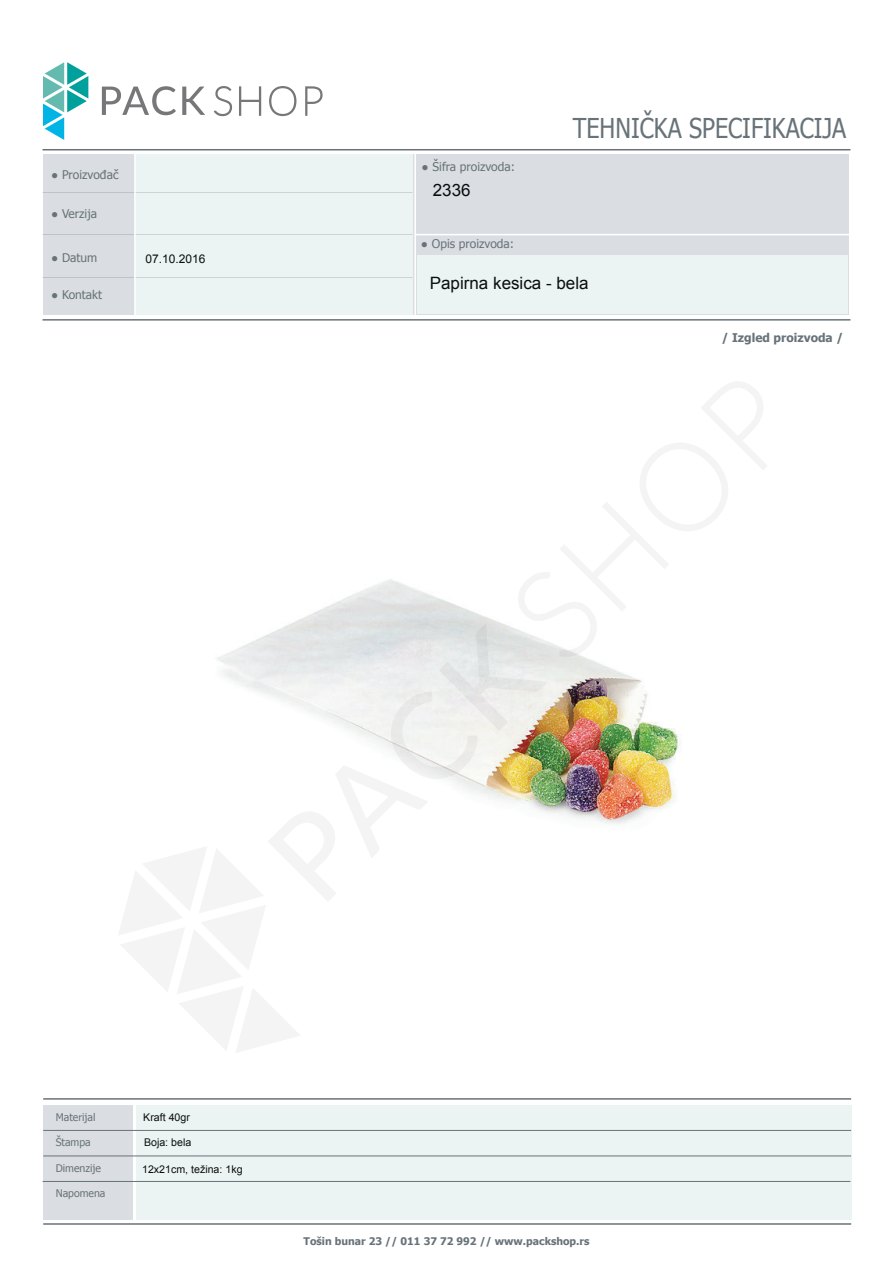
<style>
.page{position:relative;width:893px;height:1263px;background:#fff}
.page>*{position:absolute;margin:0;border:0;box-sizing:border-box;transform-origin:0 0}
.t1{font:27.3px "Tahoma";color:#687379;scale:.86 1}
.t2{font:16.95px "Arial";color:#0b0e0d}
.t3{font:12px "Tahoma";color:#687379}
.t4{font:700 12px "Tahoma";color:#687379}
.t5{font:12px "Arial";color:#0b0e0d}
.t6{font:10.65px "Arial";color:#0b0e0d}
.t7{font:700 10.5px "Tahoma";color:#687379}
.t8{font:10.5px "Tahoma";color:#687379}
</style>
<div class="page">
<div style="left:43px;top:1105px;width:90px;height:25px;background:#dadee2"></div>
<div style="left:43px;top:1130px;width:90px;height:26px;background:#dadee2"></div>
<div style="left:43px;top:1156px;width:90px;height:25px;background:#dadee2"></div>
<div style="left:43px;top:1181px;width:90px;height:39px;background:#dadee2"></div>
<div style="left:136px;top:1105px;width:715px;height:25px;background:#ebf4f3"></div>
<div style="left:136px;top:1130px;width:715px;height:26px;background:#ebf4f3"></div>
<div style="left:136px;top:1156px;width:715px;height:25px;background:#ebf4f3"></div>
<div style="left:136px;top:1181px;width:715px;height:39px;background:#ebf4f3"></div>
<hr style="left:43px;top:1155px;width:808px;height:1px;background:#687379">
<hr style="left:43px;top:1223px;width:808px;height:2px;background:#687379">
<hr style="left:43px;top:1130px;width:808px;height:1px;background:#687379">
<div style="left:43px;top:155px;width:805px;height:160px;background:#dadee2"></div>
<div style="left:135px;top:155px;width:278px;height:160px;background:#ebf4f3"></div>
<div style="left:417px;top:255px;width:431px;height:59px;background:#ebf4f3"></div>
<hr style="left:416px;top:234px;width:439px;height:1px;background:#fff">
<hr style="left:134px;top:150px;width:2px;height:170px;background:#fff">
<hr style="left:414px;top:150px;width:2px;height:170px;background:#fff">
<hr style="left:43px;top:149px;width:807px;height:1px;background:#687379">
<hr style="left:43px;top:319px;width:807px;height:2px;background:#687379">
<svg style="left:102px;top:86px;width:74px;height:29px"></svg>
<svg style="left:182px;top:87px;width:23px;height:28px"></svg>
<svg style="left:214px;top:86px;width:18px;height:30px"></svg>
<svg style="left:239px;top:86px;width:22px;height:30px"></svg>
<svg style="left:269px;top:86px;width:27px;height:30px"></svg>
<svg style="left:305px;top:86px;width:18px;height:30px"></svg>
<svg style="left:43px;top:62px;width:45px;height:78px"></svg>
<hr style="left:43px;top:1098px;width:808px;height:2px;background:#687379">
<hr style="left:43px;top:1181px;width:807px;height:1px;background:#687379">
<svg style="left:119px;top:382px;width:648px;height:670px"></svg>
<p class="t3" style="left:51px;top:166px;width:69px">● Proizvođač</p>
<p class="t3" style="left:51px;top:206px;width:47px">● Verzija</p>
<p class="t3" style="left:51px;top:250px;width:48px">● Datum</p>
<p class="t3" style="left:51px;top:286px;width:53px">● Kontakt</p>
<p class="t5" style="left:146px;top:250px;width:62px">07.10.2016</p>
<p class="t3" style="left:422px;top:159px;width:95px">● Šifra proizvoda:</p>
<h2 class="t2" style="left:433px;top:179px;width:39px">2336</h2>
<p class="t3" style="left:421px;top:236px;width:95px">● Opis proizvoda:</p>
<h1 class="t1" style="left:573px;top:109px;width:320px">TEHNIČKA SPECIFIKACIJA</h1>
<h2 class="t2" style="left:430px;top:272px;width:160px">Papirna kesica - bela</h2>
<p class="t4" style="left:722px;top:329px;width:123px">/ Izgled proizvoda /</p>
<p class="t8" style="left:56px;top:1110px;width:41px">Materijal</p>
<p class="t8" style="left:56px;top:1135px;width:37px">Štampa</p>
<p class="t8" style="left:56px;top:1161px;width:47px">Dimenzije</p>
<p class="t8" style="left:56px;top:1186px;width:51px">Napomena</p>
<p class="t6" style="left:143px;top:1110px;width:48px">Kraft 40gr</p>
<p class="t6" style="left:144px;top:1135px;width:49px">Boja: bela</p>
<p class="t6" style="left:142px;top:1162px;width:102px">12x21cm, težina: 1kg</p>
<p class="t7" style="left:304px;top:1234px;width:287px">Tošin bunar 23 // 011 37 72 992 // www.packshop.rs</p>
</div>
